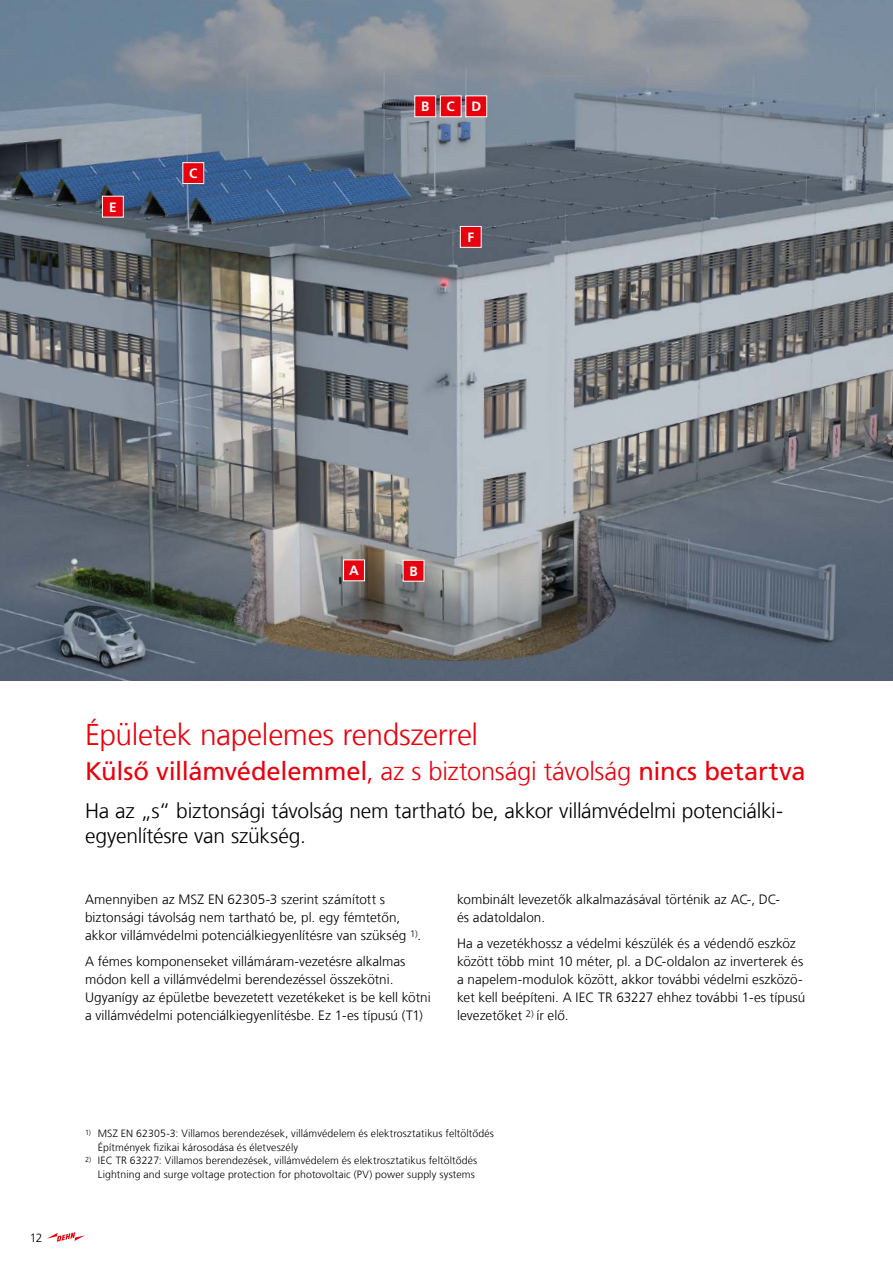
<style>
.page{position:relative;width:893px;height:1263px;background:#fff}
.page>*{position:absolute;margin:0;border:0;box-sizing:border-box;transform-origin:0 0}
.t1{font:300 30px "Frutiger LT Com";letter-spacing:-.015em;color:#e7000e}
.t2{font:25.5px "Frutiger LT Com";letter-spacing:-.01em;color:#e7000e}
.t3{font:300 21px/25.2px "Frutiger LT Com";letter-spacing:-.01em;color:#000}
.t4{font:300 13.5px/18px "Frutiger LT Com";color:#000}
.t5{font:700 13.5px "Frutiger LT Com";color:#fff}
.t6{font:300 12px "Frutiger LT Com";color:#000}
.t7{font:300 10.5px/13.5px "Frutiger LT Com";letter-spacing:.01em;color:#000}
.s1{font-weight:300}
</style>
<div class="page">
<img style="left:0;top:0;width:893px;height:680px">
<div style="left:344px;top:560px;width:20px;height:21px;background:#e7000e"></div>
<div style="left:343px;top:560px;width:22px;height:21px;border:1px solid #fff"></div>
<div style="left:403px;top:560px;width:21px;height:21px;background:#e7000e"></div>
<div style="left:403px;top:560px;width:21px;height:21px;border:1px solid #fff"></div>
<div style="left:183px;top:163px;width:21px;height:21px;background:#e7000e"></div>
<div style="left:183px;top:162px;width:21px;height:22px;border:1px solid #fff"></div>
<div style="left:466px;top:96px;width:21px;height:21px;background:#e7000e"></div>
<div style="left:102px;top:196px;width:21px;height:21px;background:#e7000e"></div>
<div style="left:460px;top:226px;width:21px;height:21px;background:#e7000e"></div>
<div style="left:460px;top:226px;width:21px;height:21px;border:1px solid #fff"></div>
<div style="left:440px;top:96px;width:21px;height:21px;background:#e7000e"></div>
<div style="left:415px;top:96px;width:21px;height:21px;background:#e7000e"></div>
<svg style="left:47px;top:1232px;width:38px;height:10px"></svg>
<p class="t5" style="left:109px;top:199px;width:9px">E</p>
<p class="t5" style="left:189px;top:166px;width:10px">C</p>
<p class="t5" style="left:421px;top:99px;width:10px">B</p>
<p class="t5" style="left:447px;top:99px;width:10px">C</p>
<p class="t5" style="left:471px;top:99px;width:11px">D</p>
<p class="t5" style="left:467px;top:229px;width:8px">F</p>
<p class="t5" style="left:349px;top:563px;width:11px">A</p>
<p class="t5" style="left:409px;top:563px;width:10px">B</p>
<p class="t6" style="left:30px;top:1230px;width:14px">12</p>
<h1 class="t1" style="left:85px;top:718px;width:395px">Épületek napelemes rendszerrel</h1>
<h2 class="t2" style="left:85px;top:756px;width:722px">Külső villámvédelemmel<span class="s1">, az s biztonsági távolság</span> nincs betartva</h2>
<h3 class="t3" style="left:85px;top:798px;width:699px">Ha az „s“ biztonsági távolság nem tartható be, akkor villámvédelmi potenciálki&shy;egyenlítésre van szükség.</h3>
<p class="t4" style="left:85px;top:890px;width:338px">Amennyiben az MSZ EN 62305-3 szerint számított s biztonsági távolság nem tartható be, pl. egy fémtetőn, akkor villámvédelmi potenciálkiegyenlítésre van szükség <sup>1)</sup>.</p>
<p class="t4" style="left:85px;top:953px;width:347px">A fémes komponenseket villámáram-vezetésre alkalmas módon kell a villámvédelmi berendezéssel összekötni.<br>Ugyanígy az épületbe bevezetett vezetékeket is be kell kötni a villámvédelmi potenciálkiegyenlítésbe. Ez 1-es típusú (T1)</p>
<p class="t4" style="left:457px;top:890px;width:324px">kombinált levezetők alkalmazásával történik az AC-, DC&shy;és adatoldalon.</p>
<p class="t4" style="left:457px;top:935px;width:350px">Ha a vezetékhossz a védelmi készülék és a védendő eszköz között több mint 10 méter, pl. a DC-oldalon az inverterek és a napelem-modulok között, akkor további védelmi eszközö&shy;ket kell beépíteni. A IEC TR 63227 ehhez további 1-es típusú levezetőket <sup>2)</sup> ír elő.</p>
<p class="t7" style="left:98px;top:1127px;width:398px;text-indent:-13px"><sup>1)</sup> MSZ EN 62305-3: Villamos berendezések, villámvédelem és elektrosztatikus feltöltődés<br>Építmények fizikai károsodása és életveszély</p>
<p class="t7" style="left:85px;top:1154px;width:394px;text-align:right"><sup>2)</sup> IEC TR 63227: Villamos berendezések, villámvédelem és elektrosztatikus feltöltődés<br>Lightning and surge voltage protection for photovoltaic (PV) power supply systems</p>
</div>
